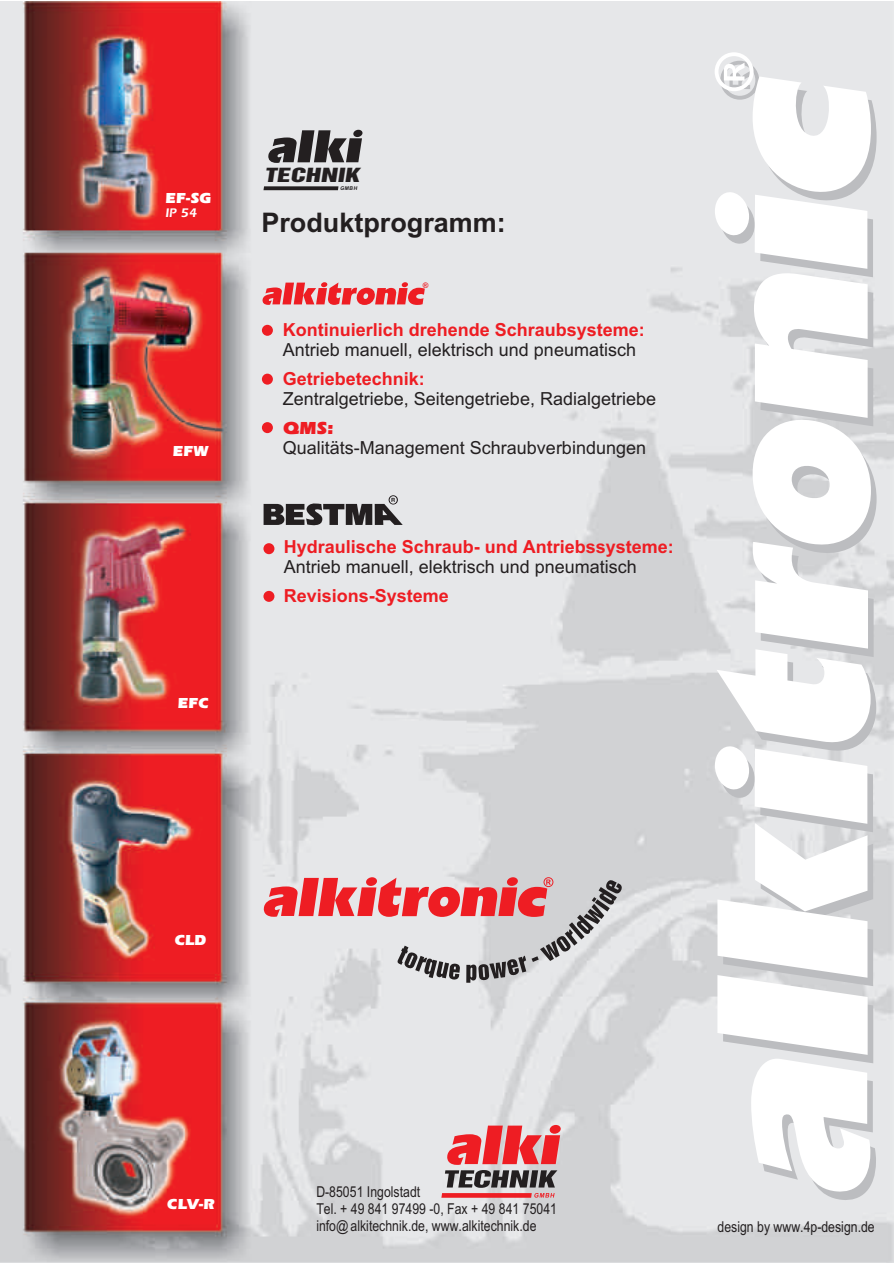
<style>
.page{position:relative;width:894px;height:1263px;background:#fff}
.page>*{position:absolute;margin:0;border:0;box-sizing:border-box;transform-origin:0 0}
.t1{font:700 27px "Arial";color:#231f20}
.t2{font:18px "Arial";color:#231f20}
.t3{font:700 18px "Arial";color:#ee1d23}
.t4{font:900 18px "Erie";color:#ee1d23}
.t5{font:italic 17.85px "Switzerland Inserat";color:#231f20;scale:1.53 1}
.t6{font:15px/17px "Arial Narrow";color:#231f20}
.t7{font:900 15px "Erie";color:#fff}
.t8{font:900 12.9px "Erie";color:#fff}
.t9{font:800 7.5px "Gill Sans";color:#ee1d23}
.t10{font:italic 700 5.25px "Arial";color:#231f20}
</style>
<div class="page">
<img style="left:0;top:1px;width:894px;height:1262px">
<div style="left:263px;top:543px;width:11px;height:11px;background:#ee1d23;border-radius:50%"></div>
<div style="left:263px;top:591px;width:11px;height:11px;background:#ee1d23;border-radius:50%"></div>
<div style="left:262px;top:325px;width:11px;height:11px;background:#ee1d23;border-radius:50%"></div>
<div style="left:262px;top:374px;width:11px;height:11px;background:#ee1d23;border-radius:50%"></div>
<div style="left:262px;top:422px;width:11px;height:11px;background:#ee1d23;border-radius:50%"></div>
<svg style="left:264px;top:495px;width:139px;height:32px;background:#8b898b"></svg>
<svg style="left:263px;top:877px;width:359px;height:106px;background:#d5b2b5"></svg>
<svg style="left:262px;top:282px;width:163px;height:23px;background:#ea7479"></svg>
<svg style="left:715px;top:52px;width:162px;height:1150px"></svg>
<svg style="left:268px;top:130px;width:94px;height:33px;background:#6d6b6c"></svg>
<svg style="left:263px;top:186px;width:75px;height:4px"></svg>
<svg style="left:441px;top:1125px;width:120px;height:73px;background:#c87b7e"></svg>
<p class="t7" style="left:165px;top:192px;width:47px">EF-SG</p>
<p class="t8" style="left:165px;top:207px;width:34px">IP 54</p>
<p class="t7" style="left:172px;top:445px;width:37px">EFW</p>
<p class="t7" style="left:178px;top:696px;width:32px">EFC</p>
<p class="t5" style="left:264px;top:168px;width:66px">TECHNIK</p>
<p class="t10" style="left:340px;top:186px;width:19px">GMBH</p>
<h1 class="t1" style="left:261px;top:212px;width:246px">Produktprogramm:</h1>
<p class="t9" style="left:423px;top:282px;width:7px">®</p>
<p class="t3" style="left:283px;top:323px;width:364px">Kontinuierlich drehende Schraubsysteme:</p>
<p class="t2" style="left:283px;top:343px;width:355px">Antrieb manuell, elektrisch und pneumatisch</p>
<p class="t3" style="left:283px;top:372px;width:144px">Getriebetechnik:</p>
<p class="t2" style="left:283px;top:392px;width:375px">Zentralgetriebe, Seitengetriebe, Radialgetriebe</p>
<p class="t4" style="left:283px;top:420px;width:52px">QMS:</p>
<p class="t2" style="left:283px;top:441px;width:365px">Qualitäts-Management Schraubverbindungen</p>
<p class="t3" style="left:284px;top:540px;width:392px">Hydraulische Schraub- und Antriebssysteme:</p>
<p class="t2" style="left:284px;top:560px;width:355px">Antrieb manuell, elektrisch und pneumatisch</p>
<p class="t3" style="left:284px;top:589px;width:167px">Revisions-Systeme</p>
<p class="t7" style="left:174px;top:934px;width:33px">CLD</p>
<p class="t7" style="left:167px;top:1198px;width:49px">CLV-R</p>
<p class="t6" style="left:316px;top:1185px;width:242px">D-85051 Ingolstadt<br>Tel. + 49 841 97499 -0, Fax + 49 841 75041 info@alkitechnik.de, www.alkitechnik.de</p>
<p class="t6" style="left:718px;top:1219px;width:159px">design by www.4p-design.de</p>
</div>
